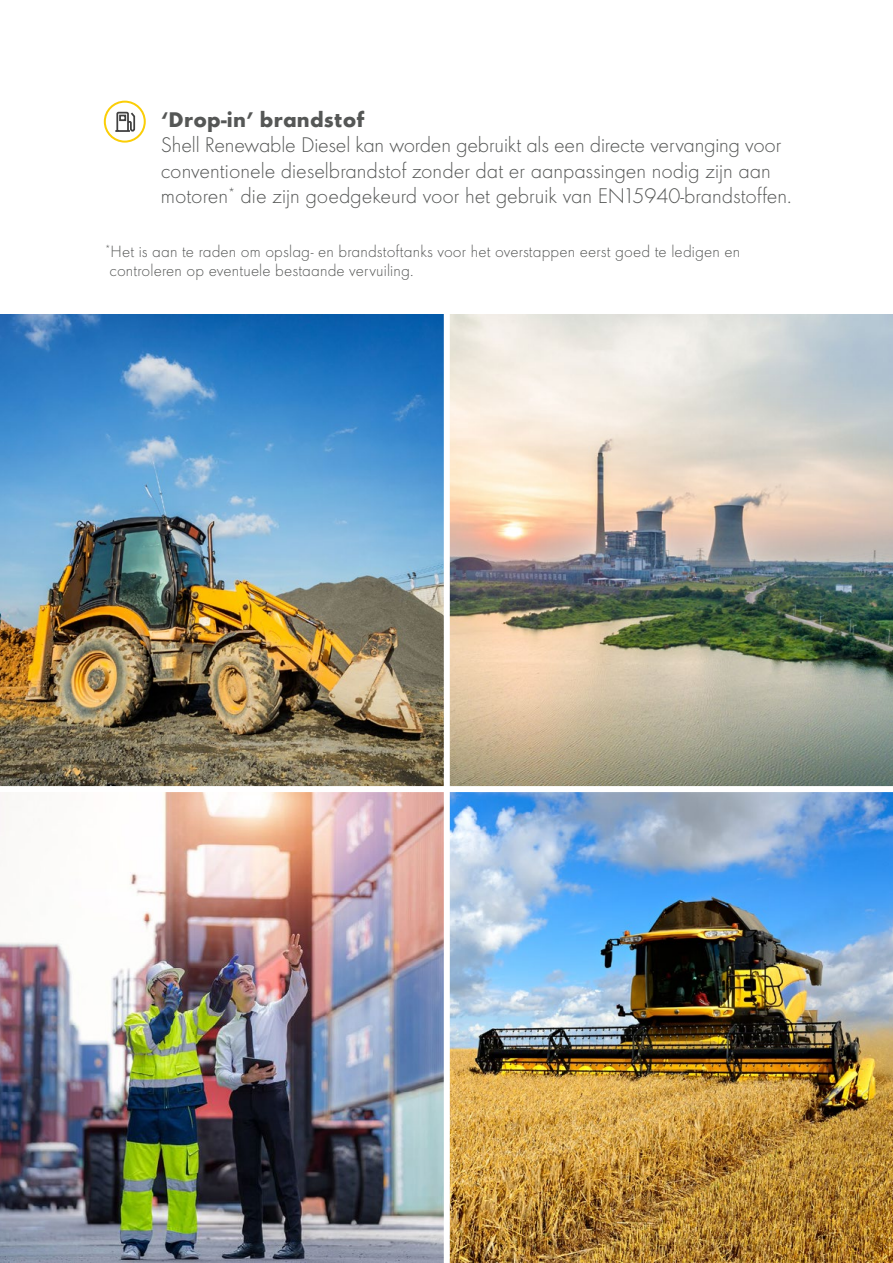
<style>
.page{position:relative;width:893px;height:1263px;background:#fff}
.page>*{position:absolute;margin:0;border:0;box-sizing:border-box;transform-origin:0 0}
.t1{font:300 19.5px/25.5px "Shell";color:#555756}
.t2{font:700 19.5px "Shell";letter-spacing:.01em;color:#555756}
.t3{font:300 15px/19.5px "Shell";letter-spacing:.01em;color:#555756}
</style>
<div class="page">
<img style="left:0;top:315px;width:893px;height:948px">
<div style="left:444px;top:306px;width:6px;height:957px;background:#fff"></div>
<div style="left:0;top:786px;width:893px;height:6px;background:#fff"></div>
<div style="left:104px;top:101px;width:42px;height:42px;border:2px solid #fbce07;border-radius:50%"></div>
<svg style="left:115px;top:111px;width:21px;height:21px"></svg>
<p class="t2" style="left:161px;top:103px;width:205px">‘Drop-in’ brandstof</p>
<p class="t1" style="left:161px;top:132px;width:632px">Shell Renewable Diesel kan worden gebruikt als een directe vervanging voor conventionele dieselbrandstof zonder dat er aanpassingen nodig zijn aan motoren<sup>*</sup> die zijn goedgekeurd voor het gebruik van EN15940-brandstoffen.</p>
<p class="t3" style="left:105px;top:241px;width:637px"><sup>*</sup>Het is aan te raden om opslag- en brandstoftanks voor het overstappen eerst goed te ledigen en controleren op eventuele bestaande vervuiling.</p>
</div>
